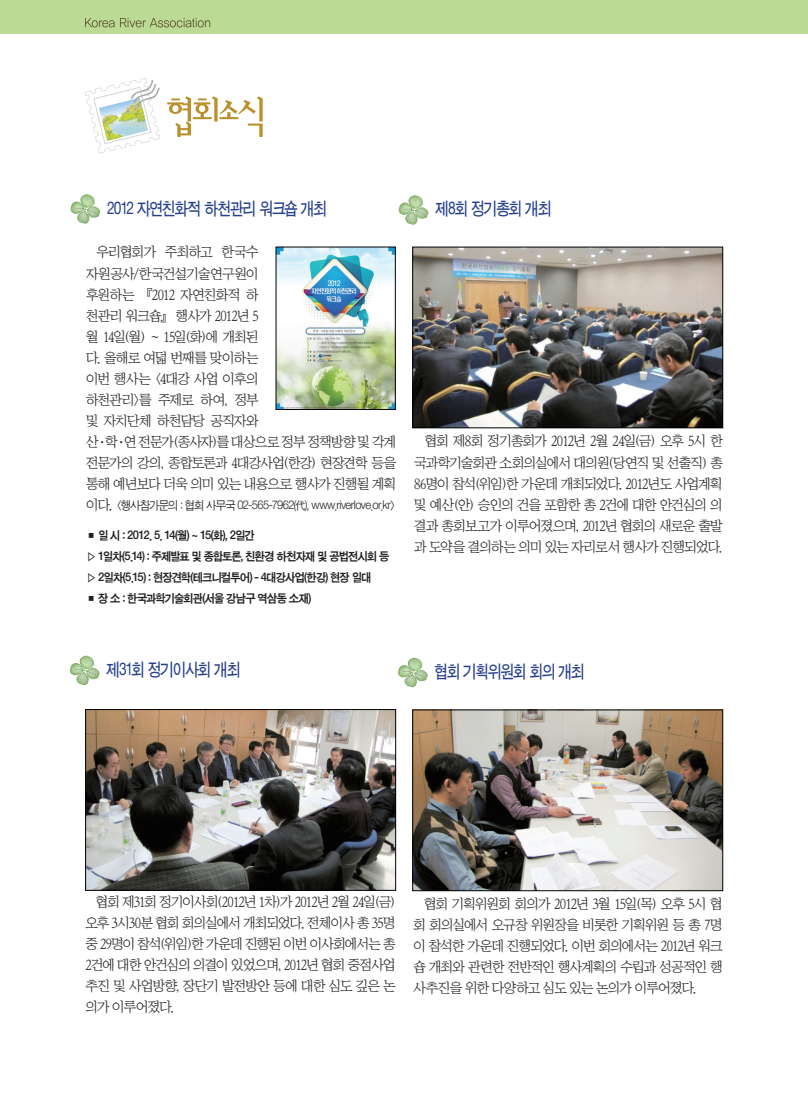
<style>
.page{position:relative;width:808px;height:1106px;background:#fff}
.page>*{position:absolute;margin:0;border:0;box-sizing:border-box;transform-origin:0 0}
.t1{font:18px "Sand Tg";letter-spacing:-.09em;color:#253f8e;scale:.85 1}
.t2{font:14.25px/21px "San Ns M";letter-spacing:-.06em;color:#231f20;text-align:justify;scale:.95 1}
.t3{font:12px/21px "Sand Kg";letter-spacing:-.075em;color:#231f20;scale:.95 1}
.t4{font:12px "Sand Jg";letter-spacing:-.045em;color:#231f20;scale:.95 1}
.s1{font-family:"Sand Jg"}
.s2{font-family:"San Ns M";font-size:14.25px}
</style>
<div class="page">
<div style="left:0;top:0;width:808px;height:34px;background:#bbda93"></div>
<svg style="left:85px;top:18px;width:125px;height:9px"></svg>
<svg style="left:167px;top:96px;width:96px;height:41px"></svg>
<svg style="left:85px;top:78px;width:75px;height:75px"></svg>
<svg style="left:71px;top:194px;width:29px;height:30px"></svg>
<svg style="left:399px;top:195px;width:30px;height:30px"></svg>
<img style="left:414px;top:249px;width:307px;height:177px">
<div style="left:412px;top:247px;width:311px;height:181px;border:1px solid #000"></div>
<img style="left:278px;top:249px;width:115px;height:158px">
<svg style="left:70px;top:655px;width:30px;height:30px"></svg>
<svg style="left:398px;top:657px;width:30px;height:30px"></svg>
<img style="left:87px;top:711px;width:307px;height:177px">
<div style="left:85px;top:709px;width:311px;height:181px;border:1px solid #000"></div>
<img style="left:414px;top:711px;width:307px;height:178px">
<div style="left:412px;top:709px;width:311px;height:182px;border:1px solid #000"></div>
<hr style="left:807px;top:35px;width:1px;height:1071px;background:#e5efcb">
<p class="t1" style="left:107px;top:200px;width:260px">2012 자연친화적 하천관리 워크숍 개최</p>
<p class="t2" style="left:86px;top:242px;width:328px;text-align:left;text-indent:11px">우리협회가 주최하고 한국수 자원공사/한국건설기술연구원이<br>후원하는 『2012 자연친화적 하<br>천관리 워크숍』 행사가 2012년 5<br>월 14일(월) ~ 15일(화)에 개최된<br>다. 올해로 여덟 번째를 맞이하는<br>이번 행사는 &lt;4대강 사업 이후의<br>하천관리&gt;를 주제로 하여, 정부<br>및 자치단체 하천담당 공직자와<br>산<span class="s1">·</span>학<span class="s1">·</span>연 전문가(종사자)를 대상으로 정부 정책방향 및 각계 전문가의 강의, 종합토론과 4대강사업(한강) 현장견학 등을 통해 예년보다 더욱 의미 있는 내용으로 행사가 진행될 계획</p>
<p class="t4" style="left:86px;top:499px;width:328px"><span class="s2">이다.</span> &lt;행사참가문의 : 협회 사무국 02-565-7962(代), www.riverlove.or.kr&gt;</p>
<p class="t3" style="left:86px;top:525px;width:321px">■ 일 시 : 2012. 5. 14(월) ~ 15(화), 2일간<br>▷ 1일차(5.14) : 주제발표 및 종합토론, 친환경 하천자재 및 공법전시회 등 ▷ 2일차(5.15) : 현장견학(테크니컬투어) - 4대강사업(한강) 현장 일대</p>
<p class="t3" style="left:86px;top:588px;width:238px">■ 장 소 : 한국과학기술회관(서울 강남구 역삼동 소재)</p>
<p class="t1" style="left:435px;top:200px;width:138px">제8회 정기총회 개최</p>
<p class="t2" style="left:414px;top:431px;width:326px;text-indent:11px">협회 제8회 정기총회가 2012년 2월 24일(금) 오후 5시 한 국과학기술회관 소회의실에서 대의원(당연직 및 선출직) 총 86명이 참석(위임)한 가운데 개최되었다. 2012년도 사업계획 및 예산(안) 승인의 건을 포함한 총 2건에 대한 안건심의 의 결과 총회보고가 이루어졌으며, 2012년 협회의 새로운 출발 과 도약을 결의하는 의미 있는 자리로서 행사가 진행되었다.</p>
<p class="t1" style="left:106px;top:661px;width:159px">제31회 정기이사회 개최</p>
<p class="t1" style="left:435px;top:662px;width:178px">협회 기획위원회 회의 개최</p>
<p class="t2" style="left:85px;top:891px;width:328px;text-indent:11px">협회 제31회 정기이사회(2012년 1차)가 2012년 2월 24일(금) 오후 3시30분 협회 회의실에서 개최되었다. 전체이사 총 35명 중 29명이 참석(위임)한 가운데 진행된 이번 이사회에서는 총 2건에 대한 안건심의 의결이 있었으며, 2012년 협회 중점사업 추진 및 사업방향, 장단기 발전방안 등에 대한 심도 깊은 논 의가 이루어졌다.</p>
<p class="t2" style="left:413px;top:893px;width:327px;text-indent:11px">협회 기획위원회 회의가 2012년 3월 15일(목) 오후 5시 협 회 회의실에서 오규창 위원장을 비롯한 기획위원 등 총 7명 이 참석한 가운데 진행되었다. 이번 회의에서는 2012년 워크 숍 개최와 관련한 전반적인 행사계획의 수립과 성공적인 행 사추진을 위한 다양하고 심도 있는 논의가 이루어졌다.</p>
</div>
